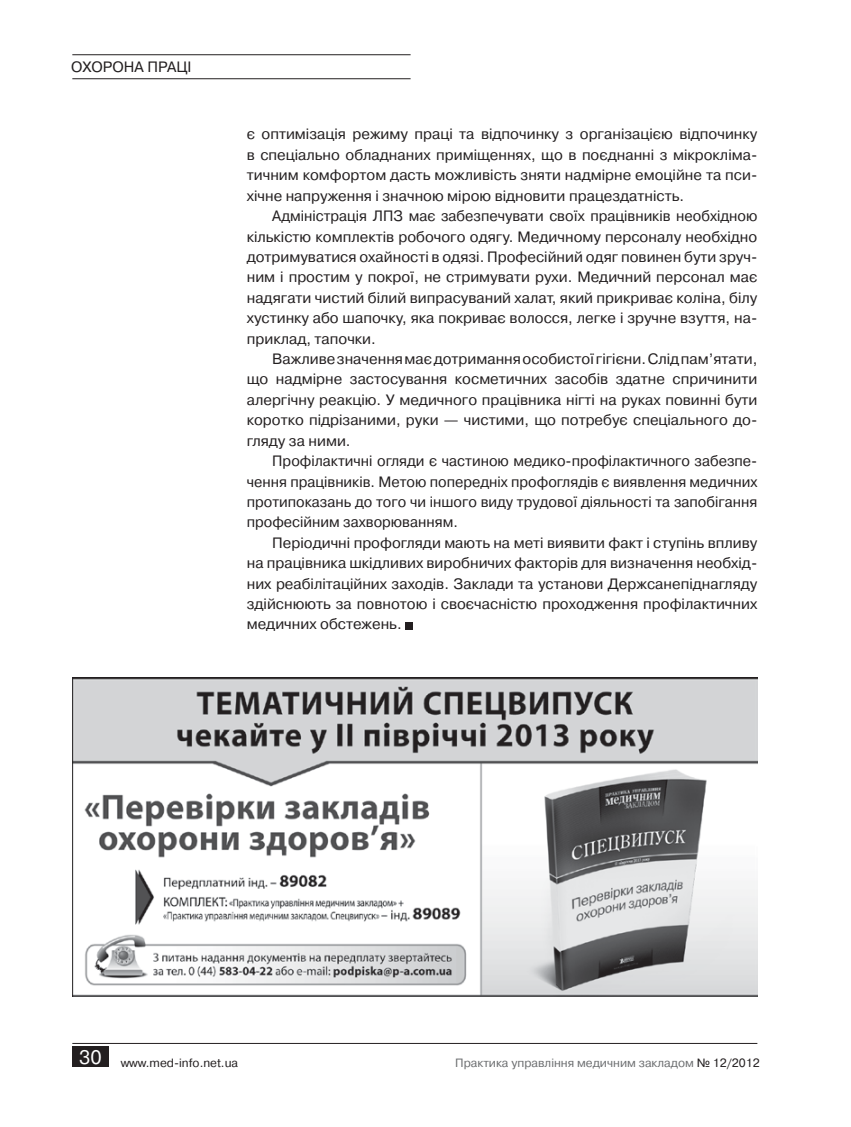
<style>
.page{position:relative;width:851px;height:1127px;background:#fff}
.page>*{position:absolute;margin:0;border:0;box-sizing:border-box;transform-origin:0 0}
.t1{font:15px/20.4px "Pragmatica C";color:#231f20;text-align:justify}
.t2{font:12px "Pragmatica C";color:#6d6f71}
.t3{font:12px "Pragmatica C";color:#231f20}
.s1{color:#231f20}
</style>
<div class="page">
<hr style="left:72px;top:78px;width:338px;height:1px;background:#231f20">
<hr style="left:72px;top:54px;width:338px;height:1px;background:#231f20">
<div style="left:72px;top:1046px;width:37px;height:21px;background:#231f20"></div>
<hr style="left:72px;top:1043px;width:685px;height:1px;background:#231f20">
<div style="left:405px;top:622px;width:7px;height:7px;background:#231f20"></div>
<img style="left:72px;top:678px;width:685px;height:319px">
<p class="t1" style="left:71px;top:57px;width:122px">ОХОРОНА ПРАЦІ</p>
<p class="t1" style="left:247px;top:124px;width:512px">є оптимізація режиму праці та відпочинку з організацією відпочинку в спеціально обладнаних приміщеннях, що в поєднанні з мікрокліма&shy;тичним комфортом дасть можливість зняти надмірне емоційне та пси&shy;хічне напруження і значною мірою відновити працездатність.</p>
<p class="t1" style="left:247px;top:206px;width:512px;text-indent:26px">Адміністрація ЛПЗ має забезпечувати своїх працівників необхідною кількістю комплектів робочого одягу. Медичному персоналу необхідно дотримуватися охайності в одязі. Професійний одяг повинен бути зруч&shy;ним і простим у покрої, не стримувати рухи. Медичний персонал має надягати чистий білий випрасуваний халат, який прикриває коліна, білу хустинку або шапочку, яка покриває волосся, легке і зручне взуття, на&shy;приклад, тапочки.</p>
<p class="t1" style="left:247px;top:349px;width:512px;text-indent:26px">Важливе значення має дотримання особистої гігієни. Слід пам’ятати, що надмірне застосування косметичних засобів здатне спричинити алергічну реакцію. У медичного працівника нігті на руках повинні бути коротко підрізаними, руки — чистими, що потребує спеціального до&shy;гляду за ними.</p>
<p class="t1" style="left:247px;top:451px;width:512px;text-indent:26px">Профілактичні огляди є частиною медико-профілактичного забезпе&shy;чення працівників. Метою попередніх профоглядів є виявлення медичних протипоказань до того чи іншого виду трудової діяльності та запобігання професійним захворюванням.</p>
<p class="t1" style="left:247px;top:532px;width:512px;text-indent:26px">Періодичні профогляди мають на меті виявити факт і ступінь впливу на працівника шкідливих виробничих факторів для визначення необхід&shy;них реабілітаційних заходів. Заклади та установи Держсанепіднагляду здійснюють за повнотою і своєчасністю проходження профілактичних медичних обстежень.</p>
<p class="t3" style="left:79px;top:1056px;width:160px"><sup>30</sup> www.med-info.net.ua</p>
<p class="t2" style="left:455px;top:1056px;width:306px">Практика управління медичним закладом <span class="s1">№ 12/2012</span></p>
</div>
